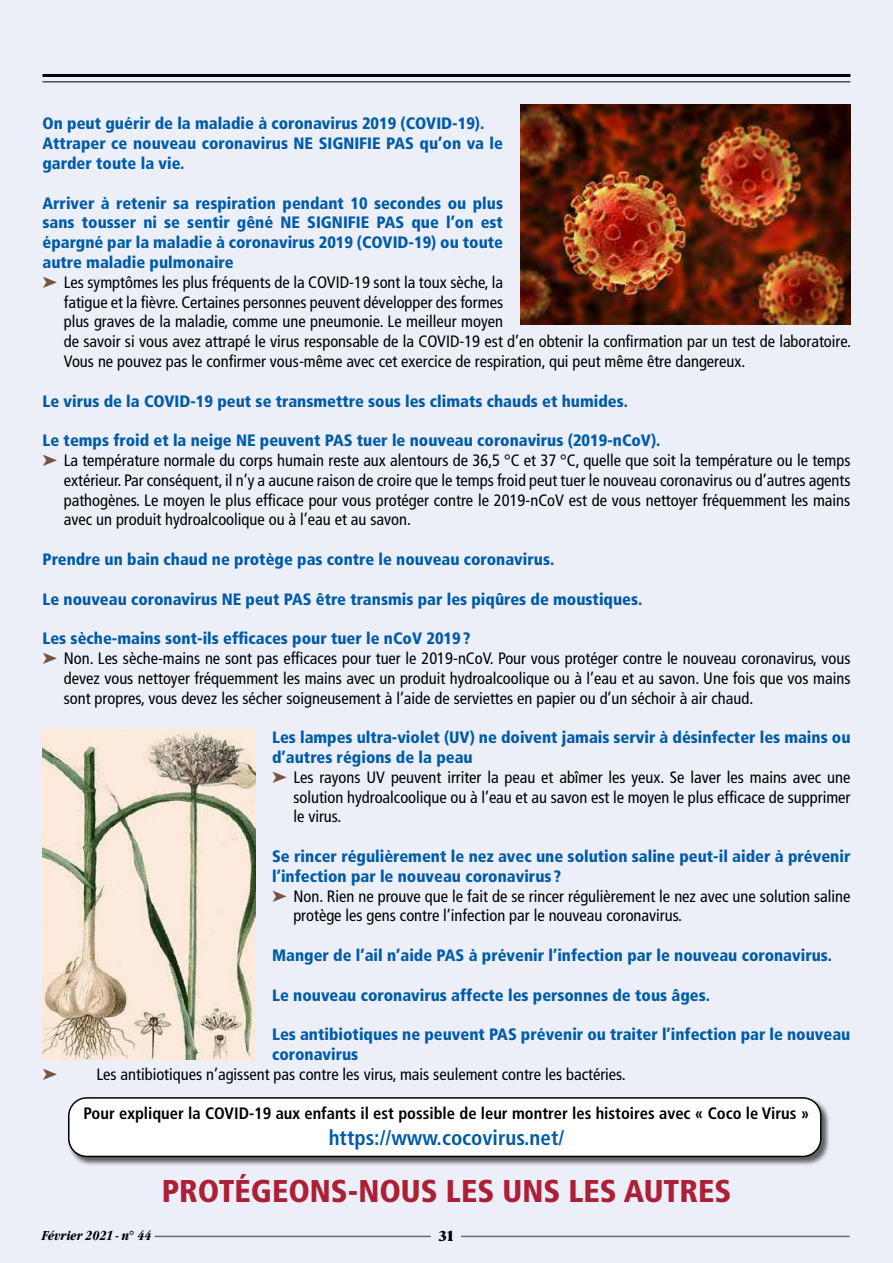
<style>
.page{position:relative;width:893px;height:1263px;background:#eceff8}
.page>*{position:absolute;margin:0;border:0;box-sizing:border-box;transform-origin:0 0}
.t1{font:900 condensed 31.5px "Frutiger";color:#ab2037}
.t2{font:700 condensed 21px "Frutiger";color:#005ba8}
.t3{font:condensed 16.5px "Frutiger";color:#000}
.t4{font:900 condensed 16.5px/19.8px "Frutiger";color:#005ba8}
.t5{font:700 condensed 16.5px "Frutiger";color:#000}
.t6{font:800 15px "Nimbus Roman D";color:#000}
.t7{font:italic 700 condensed 13.5px "Garamond Itc T";color:#000}
.s1{color:#755541}
</style>
<div class="page">
<hr style="left:43px;top:74px;width:807px;height:3px;background:#000">
<hr style="left:43px;top:81px;width:807px;height:1px;background:#000">
<hr style="left:155px;top:1236px;width:276px;height:1px;background:#6f7070">
<hr style="left:461px;top:1236px;width:389px;height:1px;background:#6f7070">
<div style="left:68px;top:1097px;width:762px;height:69px;background:#000;opacity:.6"></div>
<div style="left:69px;top:1098px;width:752px;height:58px;background:#fff;border-radius:18px"></div>
<div style="left:68px;top:1097px;width:753px;height:60px;border:2px solid #000;border-radius:18px"></div>
<img style="left:43px;top:729px;width:212px;height:330px">
<img style="left:520px;top:104px;width:330px;height:221px">
<p class="t4" style="left:43px;top:114px;width:462px">On peut guérir de la maladie à coronavirus 2019 (COVID-19).<br>Attraper ce nouveau coronavirus NE SIGNIFIE PAS qu’on va le garder toute la vie.</p>
<p class="t4" style="left:43px;top:193px;width:462px">Arriver à retenir sa respiration pendant 10 secondes ou plus</p>
<p class="t4" style="left:43px;top:213px;width:462px">sans tousser ni se sentir gêné NE SIGNIFIE PAS que l’on est</p>
<p class="t4" style="left:43px;top:232px;width:462px">épargné par la maladie à coronavirus 2019 (COVID-19) ou toute</p>
<p class="t4" style="left:43px;top:252px;width:193px">autre maladie pulmonaire</p>
<p class="t3" style="left:43px;top:272px;width:462px"><span class="s1">➤</span> Les symptômes les plus fréquents de la COVID-19 sont la toux sèche, la</p>
<p class="t3" style="left:64px;top:292px;width:441px">fatigue et la fièvre. Certaines personnes peuvent développer des formes</p>
<p class="t3" style="left:64px;top:312px;width:441px">plus graves de la maladie, comme une pneumonie. Le meilleur moyen</p>
<p class="t3" style="left:64px;top:332px;width:789px">de savoir si vous avez attrapé le virus responsable de la COVID-19 est d’en obtenir la confirmation par un test de laboratoire.</p>
<p class="t3" style="left:64px;top:352px;width:683px">Vous ne pouvez pas le confirmer vous-même avec cet exercice de respiration, qui peut même être dangereux.</p>
<p class="t4" style="left:43px;top:391px;width:587px">Le virus de la COVID-19 peut se transmettre sous les climats chauds et humides.</p>
<p class="t4" style="left:43px;top:430px;width:619px">Le temps froid et la neige NE peuvent PAS tuer le nouveau coronavirus (2019-nCoV).</p>
<p class="t3" style="left:43px;top:451px;width:809px"><span class="s1">➤</span> La température normale du corps humain reste aux alentours de 36,5 °C et 37 °C, quelle que soit la température ou le temps</p>
<p class="t3" style="left:64px;top:470px;width:788px">extérieur. Par conséquent, il n’y a aucune raison de croire que le temps froid peut tuer le nouveau coronavirus ou d’autres agents</p>
<p class="t3" style="left:64px;top:490px;width:788px">pathogènes. Le moyen le plus efficace pour vous protéger contre le 2019-nCoV est de vous nettoyer fréquemment les mains</p>
<p class="t3" style="left:64px;top:510px;width:349px">avec un produit hydroalcoolique ou à l’eau et au savon.</p>
<p class="t4" style="left:43px;top:549px;width:513px">Prendre un bain chaud ne protège pas contre le nouveau coronavirus.</p>
<p class="t4" style="left:43px;top:589px;width:601px">Le nouveau coronavirus NE peut PAS être transmis par les piqûres de moustiques.</p>
<p class="t4" style="left:43px;top:628px;width:429px">Les sèche-mains sont-ils efficaces pour tuer le nCoV 2019?</p>
<p class="t3" style="left:43px;top:649px;width:809px"><span class="s1">➤</span> Non. Les sèche-mains ne sont pas efficaces pour tuer le 2019-nCoV. Pour vous protéger contre le nouveau coronavirus, vous</p>
<p class="t3" style="left:64px;top:668px;width:788px">devez vous nettoyer fréquemment les mains avec un produit hydroalcoolique ou à l’eau et au savon. Une fois que vos mains</p>
<p class="t3" style="left:64px;top:688px;width:691px">sont propres, vous devez les sécher soigneusement à l’aide de serviettes en papier ou d’un séchoir à air chaud.</p>
<p class="t4" style="left:272px;top:727px;width:580px">Les lampes ultra-violet (UV) ne doivent jamais servir à désinfecter les mains ou</p>
<p class="t4" style="left:272px;top:747px;width:202px">d’autres régions de la peau</p>
<p class="t3" style="left:272px;top:767px;width:580px"><span class="s1">➤</span> Les rayons UV peuvent irriter la peau et abîmer les yeux. Se laver les mains avec une</p>
<p class="t3" style="left:293px;top:787px;width:559px">solution hydroalcoolique ou à l’eau et au savon est le moyen le plus efficace de supprimer</p>
<p class="t3" style="left:293px;top:807px;width:49px">le virus.</p>
<p class="t4" style="left:272px;top:846px;width:580px">Se rincer régulièrement le nez avec une solution saline peut-il aider à prévenir</p>
<p class="t4" style="left:272px;top:866px;width:291px">l’infection par le nouveau coronavirus ?</p>
<p class="t3" style="left:272px;top:886px;width:580px"><span class="s1">➤</span> Non. Rien ne prouve que le fait de se rincer régulièrement le nez avec une solution saline</p>
<p class="t3" style="left:293px;top:906px;width:390px">protège les gens contre l’infection par le nouveau coronavirus.</p>
<p class="t4" style="left:272px;top:945px;width:562px">Manger de l’ail n’aide PAS à prévenir l’infection par le nouveau coronavirus.</p>
<p class="t4" style="left:272px;top:985px;width:439px">Le nouveau coronavirus affecte les personnes de tous âges.</p>
<p class="t4" style="left:272px;top:1024px;width:580px">Les antibiotiques ne peuvent PAS prévenir ou traiter l’infection par le nouveau coronavirus</p>
<p class="t3" style="left:96px;top:1064px;width:531px">Les antibiotiques n’agissent pas contre les virus, mais seulement contre les bactéries.</p>
<p class="t5" style="left:84px;top:1104px;width:727px">Pour expliquer la COVID-19 aux enfants il est possible de leur montrer les histoires avec « Coco le Virus »</p>
<p class="t2" style="left:329px;top:1125px;width:237px">https://www.cocovirus.net/</p>
<h1 class="t1" style="left:162px;top:1172px;width:571px">PROTÉGEONS-NOUS LES UNS LES AUTRES</h1>
<p class="t7" style="left:42px;top:1228px;width:111px">Février 2021 - n° 44</p>
<p class="t6" style="left:439px;top:1227px;width:17px">31</p>
</div>
